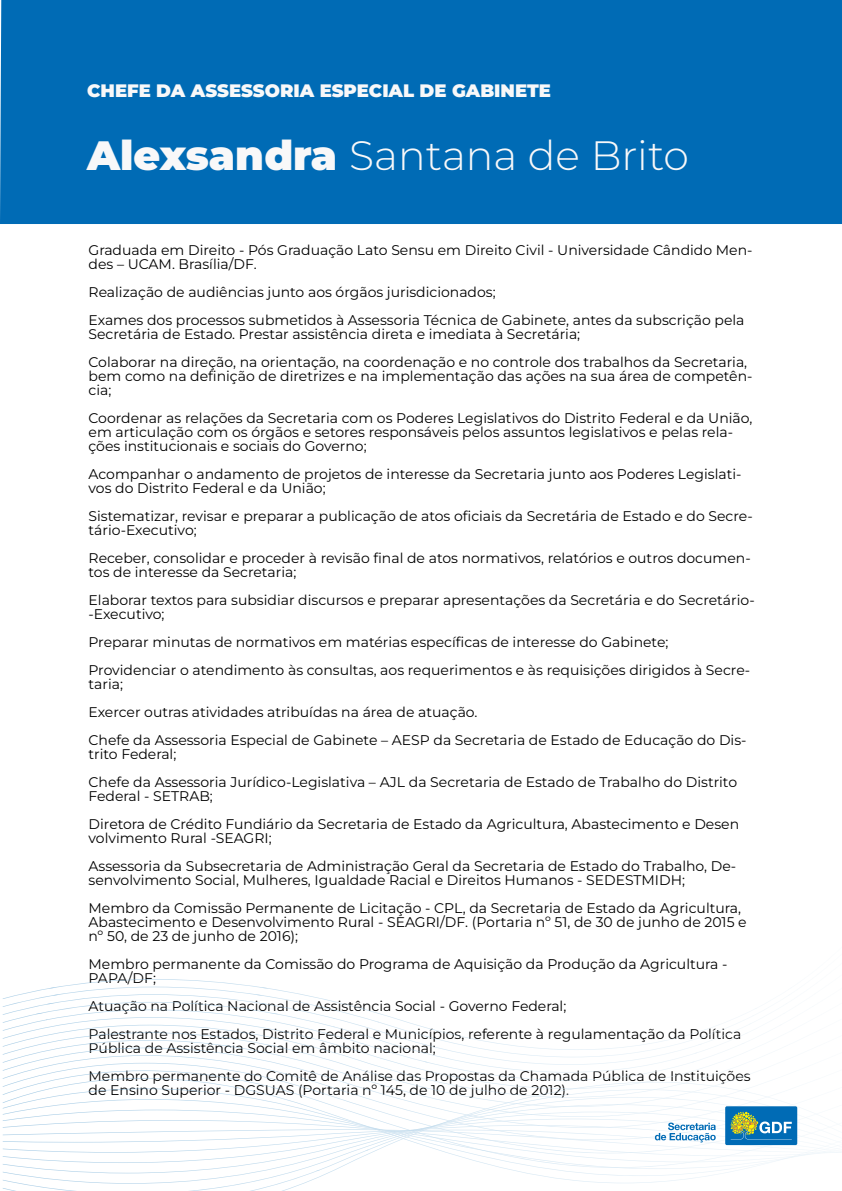
<style>
.page{position:relative;width:842px;height:1191px;background:#fff}
.page>*{position:absolute;margin:0;border:0;box-sizing:border-box;transform-origin:0 0}
.t1{font:300 41px "Montserrat";color:#f8f8f9}
.t2{font:900 18px "Montserrat";color:#f8f8f9}
.t3{font:14px/28px "Montserrat";color:#000}
.s1{font-weight:900}
</style>
<div class="page">
<div style="left:0;top:0;width:842px;height:224px;background:#006bb5"></div>
<img style="left:3px;top:1183px;width:302px;height:8px">
<img style="left:3px;top:1173px;width:325px;height:10px">
<img style="left:3px;top:1163px;width:346px;height:10px">
<img style="left:3px;top:1153px;width:362px;height:10px">
<img style="left:18px;top:1150px;width:347px;height:3px">
<img style="left:3px;top:1130px;width:369px;height:20px">
<img style="left:372px;top:1128px;width:399px;height:55px">
<img style="left:420px;top:1139px;width:26px;height:11px">
<img style="left:627px;top:1147px;width:138px;height:20px">
<img style="left:471px;top:1153px;width:156px;height:14px">
<img style="left:446px;top:1142px;width:266px;height:11px">
<img style="left:443px;top:1129px;width:203px;height:13px">
<img style="left:452px;top:1131px;width:236px;height:16px">
<img style="left:484px;top:1139px;width:152px;height:13px">
<img style="left:273px;top:1128px;width:223px;height:2px">
<svg style="left:365px;top:1128px;width:101px;height:11px"></svg>
<img style="left:496px;top:1137px;width:150px;height:3px">
<img style="left:492px;top:1130px;width:158px;height:7px">
<img style="left:543px;top:1137px;width:35px;height:2px">
<img style="left:3px;top:1117px;width:719px;height:11px">
<img style="left:485px;top:1117px;width:209px;height:2px">
<img style="left:500px;top:1120px;width:164px;height:2px">
<img style="left:532px;top:1125px;width:84px;height:2px">
<img style="left:3px;top:1107px;width:720px;height:10px">
<img style="left:496px;top:1107px;width:208px;height:4px">
<img style="left:508px;top:1107px;width:171px;height:5px">
<img style="left:527px;top:1112px;width:117px;height:2px">
<img style="left:3px;top:1097px;width:786px;height:10px">
<img style="left:506px;top:1097px;width:209px;height:6px">
<img style="left:515px;top:1097px;width:179px;height:7px">
<img style="left:529px;top:1097px;width:138px;height:8px">
<img style="left:558px;top:1104px;width:66px;height:2px">
<img style="left:3px;top:1088px;width:764px;height:9px">
<img style="left:533px;top:1088px;width:153px;height:8px">
<img style="left:549px;top:1089px;width:108px;height:8px">
<img style="left:3px;top:1021px;width:746px;height:67px">
<img style="left:571px;top:1082px;width:76px;height:6px">
<img style="left:423px;top:1072px;width:273px;height:8px">
<img style="left:359px;top:1043px;width:63px;height:19px">
<img style="left:702px;top:1053px;width:43px;height:9px">
<img style="left:3px;top:1019px;width:44px;height:11px">
<img style="left:267px;top:1020px;width:45px;height:10px">
<img style="left:311px;top:1029px;width:53px;height:15px">
<img style="left:46px;top:1014px;width:222px;height:7px">
<img style="left:422px;top:1064px;width:276px;height:8px">
<img style="left:333px;top:1031px;width:45px;height:9px">
<img style="left:378px;top:1044px;width:44px;height:9px">
<img style="left:705px;top:1044px;width:43px;height:9px">
<img style="left:3px;top:1015px;width:40px;height:8px">
<img style="left:270px;top:1018px;width:63px;height:9px">
<img style="left:54px;top:1004px;width:205px;height:10px">
<img style="left:422px;top:1044px;width:280px;height:20px">
<img style="left:333px;top:1022px;width:45px;height:9px">
<img style="left:378px;top:1037px;width:46px;height:7px">
<img style="left:698px;top:1023px;width:51px;height:21px">
<img style="left:3px;top:1007px;width:51px;height:8px">
<img style="left:259px;top:1010px;width:74px;height:8px">
<img style="left:60px;top:995px;width:194px;height:9px">
<img style="left:424px;top:1037px;width:281px;height:20px">
<img style="left:333px;top:1009px;width:25px;height:13px">
<img style="left:378px;top:1029px;width:51px;height:8px">
<img style="left:701px;top:1021px;width:48px;height:16px">
<img style="left:3px;top:999px;width:57px;height:8px">
<img style="left:254px;top:995px;width:80px;height:15px">
<img style="left:57px;top:988px;width:202px;height:7px">
<img style="left:429px;top:1029px;width:279px;height:21px">
<img style="left:358px;top:1009px;width:77px;height:20px">
<img style="left:704px;top:1015px;width:50px;height:14px">
<img style="left:3px;top:988px;width:54px;height:11px">
<img style="left:259px;top:988px;width:105px;height:21px">
<img style="left:50px;top:979px;width:217px;height:9px">
<svg style="left:723px;top:1104px;width:119px;height:56px"></svg>
<svg style="left:655px;top:1122px;width:61px;height:20px"></svg>
<p class="t2" style="left:87px;top:78px;width:465px">CHEFE DA ASSESSORIA ESPECIAL DE GABINETE</p>
<h1 class="t1" style="left:87px;top:128px;width:603px"><span class="s1">Alexsandra</span> Santana de Brito</h1>
<p class="t3" style="left:89px;top:242px;width:665px;line-height:14px">Graduada em Direito - Pós Graduação Lato Sensu em Direito Civil - Universidade Cândido Men&shy;des – UCAM. Brasília/DF.</p>
<p class="t3" style="left:89px;top:277px;width:657px">Realização de audiências junto aos órgãos jurisdicionados;<br>Exames dos processos submetidos à Assessoria Técnica de Gabinete, antes da subscrição pela</p>
<p class="t3" style="left:89px;top:319px;width:660px">Secretária de Estado. Prestar assistência direta e imediata à Secretária;<br>Colaborar na direção, na orientação, na coordenação e no controle dos trabalhos da Secretaria,</p>
<p class="t3" style="left:89px;top:368px;width:665px;line-height:14px">bem como na definição de diretrizes e na implementação das ações na sua área de competên&shy;cia;</p>
<p class="t3" style="left:89px;top:410px;width:665px;line-height:14px">Coordenar as relações da Secretaria com os Poderes Legislativos do Distrito Federal e da União, em articulação com os órgãos e setores responsáveis pelos assuntos legislativos e pelas rela&shy;ções institucionais e sociais do Governo;</p>
<p class="t3" style="left:89px;top:466px;width:654px;line-height:14px">Acompanhar o andamento de projetos de interesse da Secretaria junto aos Poderes Legislati&shy;vos do Distrito Federal e da União;</p>
<p class="t3" style="left:89px;top:508px;width:666px;line-height:14px">Sistematizar, revisar e preparar a publicação de atos oficiais da Secretária de Estado e do Secre&shy;tário-Executivo;</p>
<p class="t3" style="left:89px;top:550px;width:664px;line-height:14px">Receber, consolidar e proceder à revisão final de atos normativos, relatórios e outros documen&shy;tos de interesse da Secretaria;</p>
<p class="t3" style="left:89px;top:592px;width:668px;line-height:14px">Elaborar textos para subsidiar discursos e preparar apresentações da Secretária e do Secretário--Executivo;</p>
<p class="t3" style="left:89px;top:627px;width:663px">Preparar minutas de normativos em matérias específicas de interesse do Gabinete;<br>Providenciar o atendimento às consultas, aos requerimentos e às requisições dirigidos à Secre-</p>
<p class="t3" style="left:89px;top:669px;width:659px">taria;<br>Exercer outras atividades atribuídas na área de atuação.<br>Chefe da Assessoria Especial de Gabinete – AESP da Secretaria de Estado de Educação do Dis-</p>
<p class="t3" style="left:89px;top:739px;width:650px">trito Federal;<br>Chefe da Assessoria Jurídico-Legislativa – AJL da Secretaria de Estado de Trabalho do Distrito</p>
<p class="t3" style="left:89px;top:781px;width:652px">Federal - SETRAB;<br>Diretora de Crédito Fundiário da Secretaria de Estado da Agricultura, Abastecimento e Desen</p>
<p class="t3" style="left:89px;top:823px;width:649px">volvimento Rural -SEAGRI;<br>Assessoria da Subsecretaria de Administração Geral da Secretaria de Estado do Trabalho, De-</p>
<p class="t3" style="left:89px;top:865px;width:654px">senvolvimento Social, Mulheres, Igualdade Racial e Direitos Humanos - SEDESTMIDH;<br>Membro da Comissão Permanente de Licitação - CPL, da Secretaria de Estado da Agricultura,</p>
<p class="t3" style="left:89px;top:914px;width:660px;line-height:14px">Abastecimento e Desenvolvimento Rural - SEAGRI/DF. (Portaria nº 51, de 30 de junho de 2015 e nº 50, de 23 de junho de 2016);</p>
<p class="t3" style="left:89px;top:956px;width:640px;line-height:14px">Membro permanente da Comissão do Programa de Aquisição da Produção da Agricultura -<br>PAPA/DF;</p>
<p class="t3" style="left:89px;top:991px;width:654px">Atuação na Política Nacional de Assistência Social - Governo Federal;<br>Palestrante nos Estados, Distrito Federal e Municípios, referente à regulamentação da Política</p>
<p class="t3" style="left:89px;top:1033px;width:664px">Pública de Assistência Social em âmbito nacional;<br>Membro permanente do Comitê de Análise das Propostas da Chamada Pública de Instituições</p>
<p class="t3" style="left:89px;top:1075px;width:482px">de Ensino Superior - DGSUAS (Portaria nº 145, de 10 de julho de 2012).</p>
</div>
